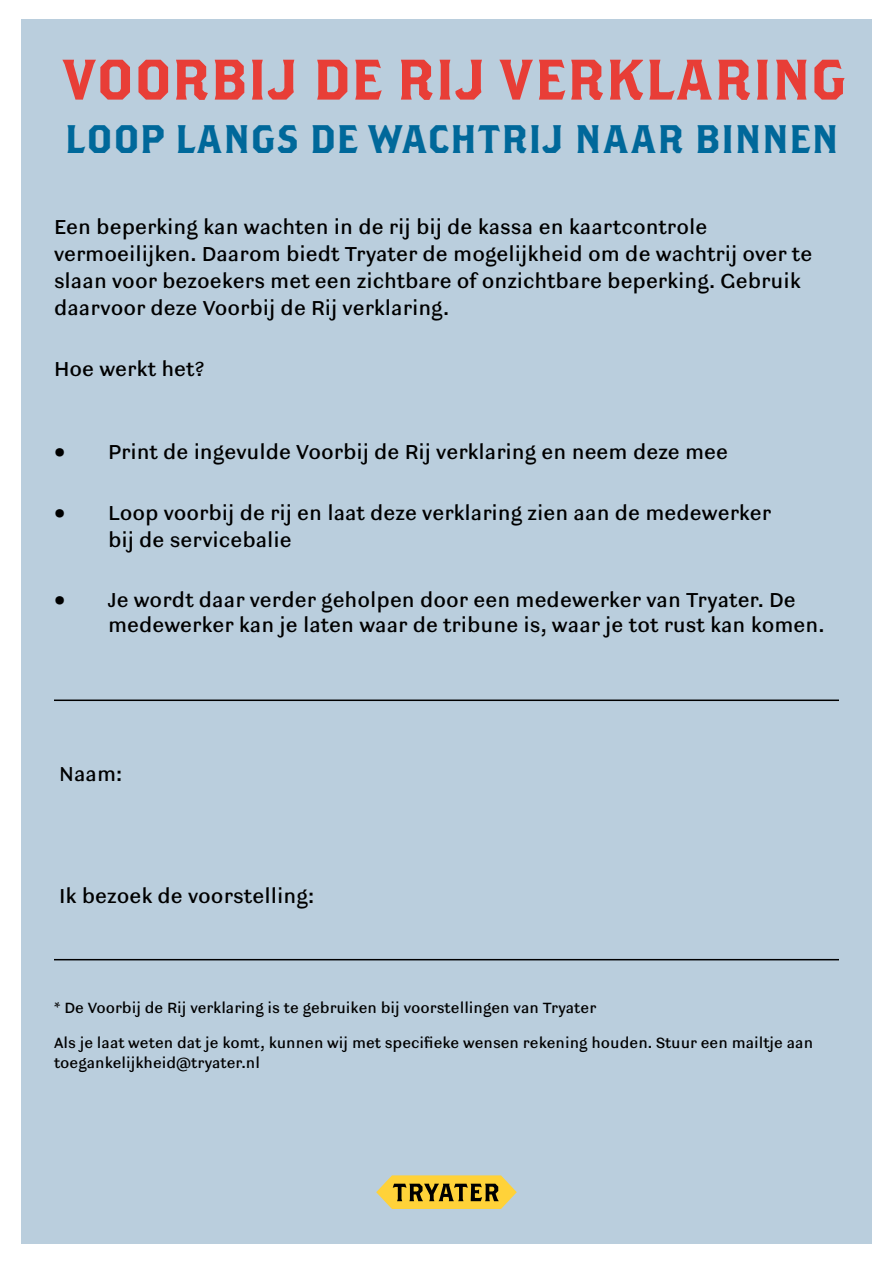
<style>
.page{position:relative;width:893px;height:1263px;background:#fff}
.page>*{position:absolute;margin:0;border:0;box-sizing:border-box;transform-origin:0 0}
.t1{font:57px "Brothers OT";color:#e83e37}
.t2{font:39.75px "Brothers OT";letter-spacing:.02em;color:#00689a}
.t3{font:22.5px/27px "Ludwig";color:#000}
.t4{font:16.5px/35.5px "Ludwig";color:#000}
.s1{font-family:"Sansa Pro";font-weight:700}
</style>
<div class="page">
<div style="left:21px;top:19px;width:851px;height:1225px;background:#bacedd"></div>
<hr style="left:54px;top:699px;width:785px;height:2px;background:#000">
<hr style="left:54px;top:959px;width:785px;height:1px;background:#000">
<svg style="left:376px;top:1175px;width:141px;height:34px;background:#c7ab43"></svg>
<h1 class="t1" style="left:63px;top:54px;width:785px">VOORBIJ DE RIJ VERKLARING</h1>
<h2 class="t2" style="left:64px;top:121px;width:776px">LOOP LANGS DE WACHTRIJ NAAR BINNEN</h2>
<p class="t3" style="left:54px;top:213px;width:760px">Een beperking kan wachten in de rij bij de kassa en kaartcontrole vermoeilijken. Daarom biedt Tryater de mogelijkheid om de wachtrij over te slaan voor bezoekers met een zichtbare of onzichtbare beperking. Gebruik daarvoor deze Voorbij de Rij verklaring.</p>
<p class="t3" style="left:54px;top:355px;width:152px">Hoe werkt het?</p>
<p class="t3" style="left:54px;top:439px;width:676px"><span class="s1">•</span> Print de ingevulde Voorbij de Rij verklaring en neem deze mee</p>
<p class="t3" style="left:108px;top:500px;width:665px;text-indent:-54px"><span class="s1">•</span> Loop voorbij de rij en laat deze verklaring zien aan de medewerker bij de servicebalie</p>
<p class="t3" style="left:108px;top:587px;width:718px;line-height:25.5px;text-indent:-54px"><span class="s1">•</span> Je wordt daar verder geholpen door een medewerker van Tryater. De medewerker kan je laten waar de tribune is, waar je tot rust kan komen.</p>
<p class="t3" style="left:59px;top:761px;width:65px">Naam:</p>
<p class="t3" style="left:59px;top:883px;width:256px">Ik bezoek de voorstelling:</p>
<p class="t4" style="left:54px;top:989px;width:761px">* De Voorbij de Rij verklaring is te gebruiken bij voorstellingen van Tryater<br>Als je laat weten dat je komt, kunnen wij met specifieke wensen rekening houden. Stuur een mailtje aan</p>
<p class="t4" style="left:54px;top:1045px;width:208px">toegankelijkheid@tryater.nl</p>
</div>
